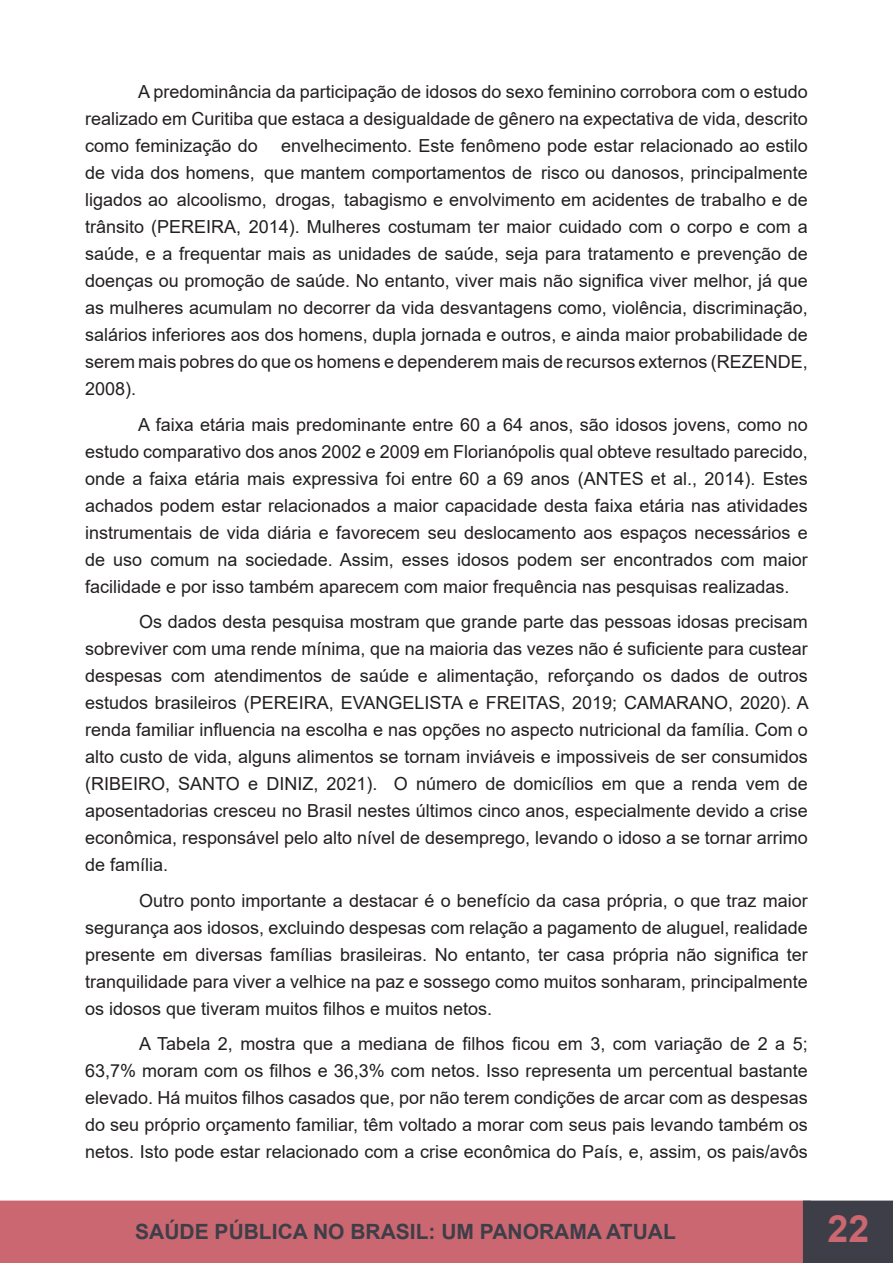
<style>
.page{position:relative;width:893px;height:1263px;background:#fff}
.page>*{position:absolute;margin:0;border:0;box-sizing:border-box;transform-origin:0 0}
.t1{font:700 37.5px "Arial";color:#ca6770}
.t2{font:700 21px "Arial";color:#3e3e49}
.Corpo_de_texto{font:18px/27px "Arial";color:#231f20;text-align:justify}
</style>
<div class="page">
<div style="left:1px;top:1201px;width:809px;height:61px;background:#ca6770"></div>
<div style="left:0;top:1200px;width:811px;height:63px;border:2px solid #ca6770"></div>
<div style="left:803px;top:1200px;width:90px;height:63px;background:#3e3e49;border:2px solid #3e3e49"></div>
<div style="left:812px;top:1214px;width:72px;height:49px;background:#3e3e49"></div>
<p class="Corpo_de_texto" style="left:85px;top:78px;width:724px;text-indent:53px">A predominância da participação de idosos do sexo feminino corrobora com o estudo realizado em Curitiba que estaca a desigualdade de gênero na expectativa de vida, descrito como feminização do</p>
<p class="Corpo_de_texto" style="left:85px;top:132px;width:724px;text-indent:196px">envelhecimento. Este fenômeno pode estar relacionado ao estilo de vida dos homens, que mantem comportamentos de risco ou danosos, principalmente ligados ao alcoolismo, drogas, tabagismo e envolvimento em acidentes de trabalho e de trânsito (PEREIRA, 2014). Mulheres costumam ter maior cuidado com o corpo e com a saúde, e a frequentar mais as unidades de saúde, seja para tratamento e prevenção de doenças ou promoção de saúde. No entanto, viver mais não significa viver melhor, já que as mulheres acumulam no decorrer da vida desvantagens como, violência, discriminação, salários inferiores aos dos homens, dupla jornada e outros, e ainda maior probabilidade de serem mais pobres do que os homens e dependerem mais de recursos externos (REZENDE, 2008).</p>
<p class="Corpo_de_texto" style="left:85px;top:411px;width:724px;text-indent:53px">A faixa etária mais predominante entre 60 a 64 anos, são idosos jovens, como no estudo comparativo dos anos 2002 e 2009 em Florianópolis qual obteve resultado parecido, onde a faixa etária mais expressiva foi entre 60 a 69 anos (ANTES et al., 2014). Estes achados podem estar relacionados a maior capacidade desta faixa etária nas atividades instrumentais de vida diária e favorecem seu deslocamento aos espaços necessários e de uso comum na sociedade. Assim, esses idosos podem ser encontrados com maior facilidade e por isso também aparecem com maior frequência nas pesquisas realizadas.</p>
<p class="Corpo_de_texto" style="left:85px;top:608px;width:725px;text-indent:54px">Os dados desta pesquisa mostram que grande parte das pessoas idosas precisam sobreviver com uma rende mínima, que na maioria das vezes não é suficiente para custear despesas com atendimentos de saúde e alimentação, reforçando os dados de outros estudos brasileiros (PEREIRA, EVANGELISTA e FREITAS, 2019; CAMARANO, 2020). A renda familiar influencia na escolha e nas opções no aspecto nutricional da família. Com o alto custo de vida, alguns alimentos se tornam inviáveis e impossiveis de ser consumidos (RIBEIRO, SANTO e DINIZ, 2021). O número de domicílios em que a renda vem de aposentadorias cresceu no Brasil nestes últimos cinco anos, especialmente devido a crise econômica, responsável pelo alto nível de desemprego, levando o idoso a se tornar arrimo de família.</p>
<p class="Corpo_de_texto" style="left:85px;top:887px;width:724px;text-indent:54px">Outro ponto importante a destacar é o benefício da casa própria, o que traz maior segurança aos idosos, excluindo despesas com relação a pagamento de aluguel, realidade presente em diversas famílias brasileiras. No entanto, ter casa própria não significa ter tranquilidade para viver a velhice na paz e sossego como muitos sonharam, principalmente os idosos que tiveram muitos filhos e muitos netos.</p>
<p class="Corpo_de_texto" style="left:85px;top:1030px;width:724px;text-indent:54px">A Tabela 2, mostra que a mediana de filhos ficou em 3, com variação de 2 a 5; 63,7% moram com os filhos e 36,3% com netos. Isso representa um percentual bastante elevado. Há muitos filhos casados que, por não terem condições de arcar com as despesas do seu próprio orçamento familiar, têm voltado a morar com seus pais levando também os netos. Isto pode estar relacionado com a crise econômica do País, e, assim, os pais/avôs</p>
<p class="t2" style="left:135px;top:1217px;width:542px">SAÚDE PÚBLICA NO BRASIL: UM PANORAMA ATUAL</p>
<h1 class="t1" style="left:827px;top:1202px;width:43px">22</h1>
</div>
